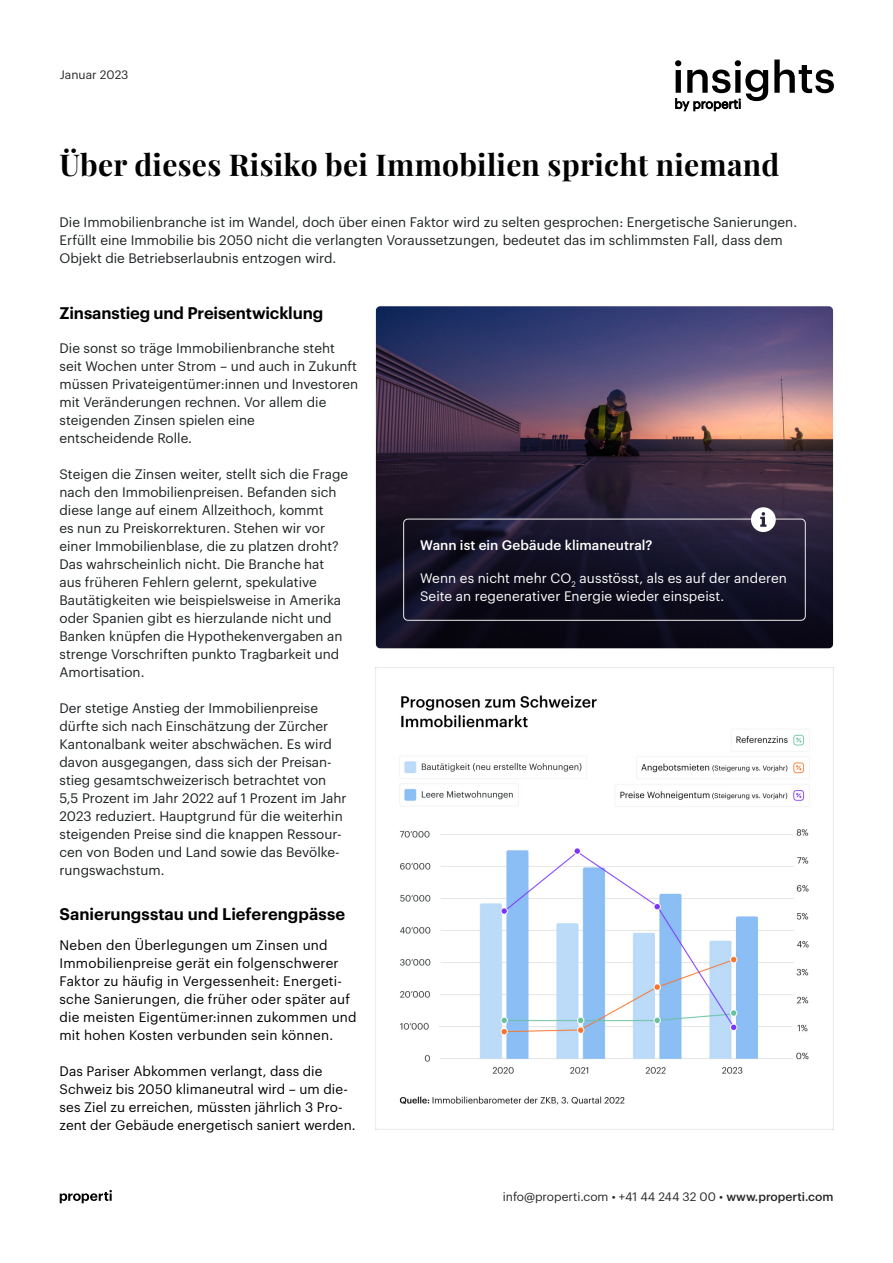
<style>
.page{position:relative;width:893px;height:1263px;background:#fff}
.page>*{position:absolute;margin:0;border:0;box-sizing:border-box;transform-origin:0 0}
.t1{font:700 30px "Playfair Display";letter-spacing:.01em;color:#000}
.t2{font:600 16.5px "Graphik";letter-spacing:-.005em;color:#000}
.t3{font:13.5px/18px "Graphik";color:#1d2122}
.t4{font:13.5px/18px "Graphik";letter-spacing:.01em;color:#000}
.t5{font:13.5px/18px "Graphik";letter-spacing:.01em;color:#fff}
.t6{font:500 13.5px "Graphik";letter-spacing:.005em;color:#fff}
.t7{font:12px "Graphik";color:#282828}
.s1{font-weight:500}
</style>
<div class="page">
<img style="left:376px;top:667px;width:457px;height:463px">
<img style="left:376px;top:306px;width:457px;height:342px">
<div style="left:403px;top:519px;width:403px;height:102px;border:1px solid #ebebeb;border-radius:4px"></div>
<div style="left:751px;top:507px;width:25px;height:25px;background:#fff;border-radius:50%"></div>
<svg style="left:760px;top:512px;width:6px;height:15px"></svg>
<svg style="left:774px;top:60px;width:60px;height:33px"></svg>
<svg style="left:675px;top:60px;width:93px;height:51px"></svg>
<svg style="left:60px;top:1190px;width:52px;height:13px"></svg>
<p class="t7" style="left:60px;top:65px;width:70px">Januar 2023</p>
<h1 class="t1" style="left:60px;top:142px;width:721px">Über dieses Risiko bei Immobilien spricht niemand</h1>
<p class="t3" style="left:60px;top:212px;width:739px">Die Immobilienbranche ist im Wandel, doch über einen Faktor wird zu selten gesprochen: Energetische Sanierungen.<br>Erfüllt eine Immobilie bis 2050 nicht die verlangten Voraussetzungen, bedeutet das im schlimmsten Fall, dass dem<br>Objekt die Betriebserlaubnis entzogen wird.</p>
<p class="t2" style="left:60px;top:301px;width:265px">Zinsanstieg und Preisentwicklung</p>
<p class="t3" style="left:60px;top:338px;width:300px">Die sonst so träge Immobilienbranche steht seit Wochen unter Strom – und auch in Zukunft müssen Privateigentümer:innen und Investoren mit Veränderungen rechnen. Vor allem die steigenden Zinsen spielen eine<br>entscheidende Rolle.</p>
<p class="t3" style="left:60px;top:464px;width:290px">Steigen die Zinsen weiter, stellt sich die Frage nach den Immobilienpreisen. Befanden sich diese lange auf einem Allzeithoch, kommt<br>es nun zu Preiskorrekturen. Stehen wir vor einer Immobilienblase, die zu platzen droht?<br>Das wahrscheinlich nicht. Die Branche hat aus früheren Fehlern gelernt, spekulative Bautätigkeiten wie beispielsweise in Amerika oder Spanien gibt es hierzulande nicht und Banken knüpfen die Hypothekenvergaben an strenge Vorschriften punkto Tragbarkeit und Amortisation.</p>
<p class="t3" style="left:60px;top:698px;width:289px">Der stetige Anstieg der Immobilienpreise dürfte sich nach Einschätzung der Zürcher Kantonalbank weiter abschwächen. Es wird davon ausgegangen, dass sich der Preisan&shy;stieg gesamtschweizerisch betrachtet von 5,5 Prozent im Jahr 2022 auf 1 Prozent im Jahr 2023 reduziert. Hauptgrund für die weiterhin steigenden Preise sind die knappen Ressour&shy;cen von Boden und Land sowie das Bevölke&shy;rungswachstum.</p>
<p class="t2" style="left:60px;top:901px;width:287px">Sanierungsstau und Lieferengpässe</p>
<p class="t4" style="left:60px;top:935px;width:299px">Neben den Überlegungen um Zinsen und Immobilienpreise gerät ein folgenschwerer Faktor zu häufig in Vergessenheit: Energeti&shy;sche Sanierungen, die früher oder später auf die meisten Eigentümer:innen zukommen und mit hohen Kosten verbunden sein können.</p>
<p class="t4" style="left:60px;top:1061px;width:298px">Das Pariser Abkommen verlangt, dass die Schweiz bis 2050 klimaneutral wird – um die&shy;ses Ziel zu erreichen, müssten jährlich 3 Pro&shy;zent der Gebäude energetisch saniert werden.</p>
<p class="t6" style="left:420px;top:534px;width:234px">Wann ist ein Gebäude klimaneutral?</p>
<p class="t5" style="left:420px;top:568px;width:368px">Wenn es nicht mehr CO<sub>2</sub> ausstösst, als es auf der anderen<br>Seite an regenerativer Energie wieder einspeist.</p>
<p class="t7" style="left:503px;top:1188px;width:332px">info@properti.com • +41 44 244 32 00 • <span class="s1">www.properti.com</span></p>
</div>
